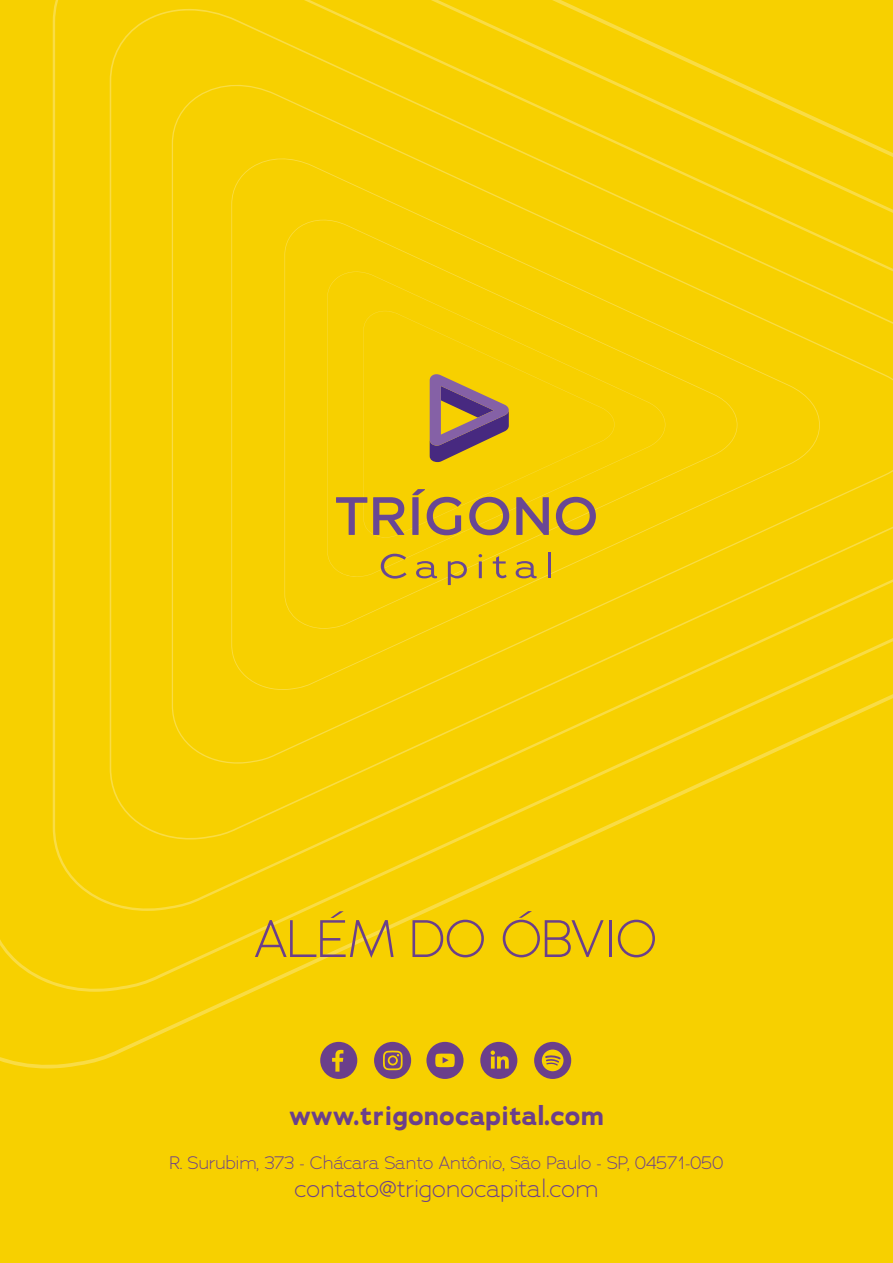
<style>
.page{position:relative;width:893px;height:1263px;background:#fff}
.page>*{position:absolute;margin:0;border:0;box-sizing:border-box;transform-origin:0 0}
.t1{font:300 52.5px "Adrianna";color:#6b3f8b}
.t2{font:700 27px "Adrianna";color:#6b3f8b}
.t3{font:300 24px "Adrianna";color:#6b3f8b}
.t4{font:300 18px "Adrianna";color:#6b3f8b}
</style>
<div class="page">
<div style="left:0;top:1068px;width:893px;height:195px;background:#f7d000"></div>
<div style="left:0;top:992px;width:893px;height:76px;background:#f7d000"></div>
<div style="left:0;top:0;width:893px;height:992px;background:#f7d000"></div>
<div style="left:53px;top:0;width:840px;height:911px;background:#f7d000"></div>
<div style="left:110px;top:5px;width:783px;height:835px;background:#f7d000"></div>
<div style="left:172px;top:81px;width:721px;height:683px;background:#f7d000"></div>
<div style="left:231px;top:156px;width:589px;height:534px;background:#f7d000"></div>
<div style="left:284px;top:218px;width:454px;height:411px;background:#f7d000"></div>
<div style="left:327px;top:270px;width:339px;height:307px;background:#f7d000"></div>
<div style="left:363px;top:310px;width:252px;height:228px;background:#f7d000"></div>
<svg style="left:320px;top:1042px;width:37px;height:37px"></svg>
<svg style="left:374px;top:1042px;width:37px;height:37px"></svg>
<svg style="left:480px;top:1042px;width:37px;height:37px"></svg>
<svg style="left:426px;top:1042px;width:38px;height:37px"></svg>
<svg style="left:534px;top:1042px;width:37px;height:37px"></svg>
<svg style="left:430px;top:373px;width:79px;height:89px;background:#a58153"></svg>
<svg style="left:336px;top:497px;width:31px;height:38px"></svg>
<svg style="left:469px;top:497px;width:40px;height:38px;background:#bc973d"></svg>
<svg style="left:516px;top:497px;width:33px;height:38px"></svg>
<svg style="left:556px;top:497px;width:40px;height:38px;background:#bc973d"></svg>
<svg style="left:373px;top:497px;width:31px;height:38px"></svg>
<svg style="left:412px;top:489px;width:49px;height:46px;background:#c39d36"></svg>
<svg style="left:381px;top:554px;width:26px;height:25px"></svg>
<svg style="left:416px;top:561px;width:21px;height:17px"></svg>
<svg style="left:448px;top:561px;width:19px;height:24px"></svg>
<svg style="left:478px;top:554px;width:4px;height:3px"></svg>
<hr style="left:479px;top:561px;width:3px;height:17px;background:#694794">
<svg style="left:493px;top:556px;width:14px;height:22px"></svg>
<svg style="left:516px;top:561px;width:21px;height:17px"></svg>
<hr style="left:548px;top:552px;width:3px;height:26px;background:#694794">
<h1 class="t1" style="left:254px;top:906px;width:404px">ALÉM DO ÓBVIO</h1>
<h2 class="t2" style="left:289px;top:1098px;width:316px">www.trigonocapital.com</h2>
<p class="t4" style="left:169px;top:1151px;width:556px">R. Surubim, 373 - Chácara Santo Antônio, São Paulo - SP, 04571-050</p>
<h3 class="t3" style="left:295px;top:1174px;width:305px">contato@trigonocapital.com</h3>
</div>
